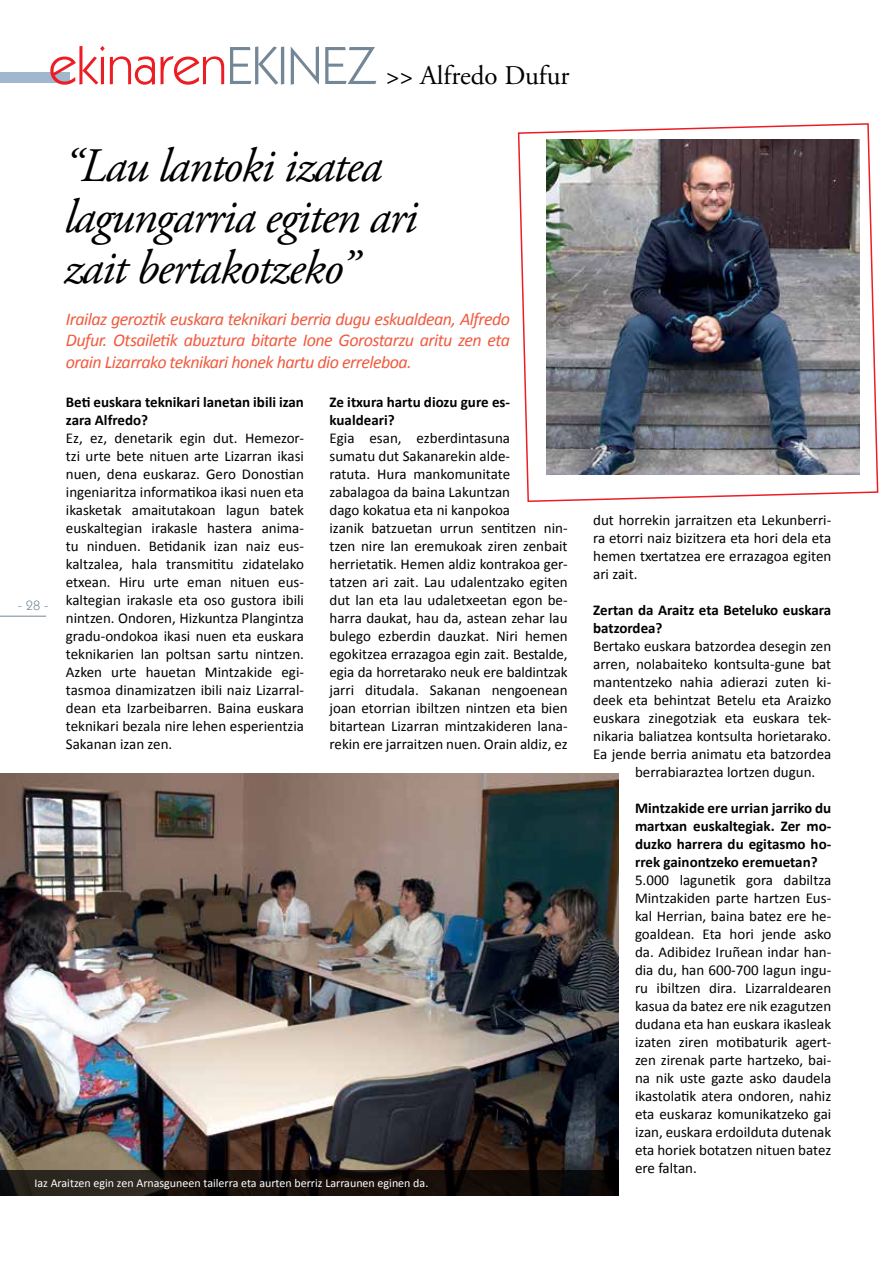
<style>
.page{position:relative;width:893px;height:1263px;background:#fff}
.page>*{position:absolute;margin:0;border:0;box-sizing:border-box;transform-origin:0 0}
.t1{font:italic 48px/51px "Adobe Garamond Pro";letter-spacing:-.03em;color:#000}
.t2{font:27px "Adobe Garamond Pro";color:#000}
.t3{font:italic 18px/21.6px "Calibri";letter-spacing:-.03em;color:#f15b40;text-align:justify}
.t4{font:15px/18px "Calibri";color:#000;text-align:justify}
.t5{font:700 15px/18px "Calibri";color:#000}
.t6{font:13.5px "Kabel IT Cby BT";color:#748797}
.t7{font:12px "Calibri";color:#fff}
.s1{font-family:"Kabel IT Cby BT";font-size:54px;color:#ed1d24}
.s2{font-family:"Kabel IT Cby BT";font-size:54px;color:#748797}
</style>
<div class="page">
<hr style="left:0;top:616px;width:46px;height:1px;background:#748797">
<div style="left:0;top:72px;width:69px;height:11px;background:#9fb8cd"></div>
<svg style="left:517px;top:123px;width:362px;height:379px"></svg>
<img style="left:546px;top:139px;width:314px;height:335px">
<img style="left:0;top:774px;width:618px;height:396px">
<svg style="left:0;top:1170px;width:618px;height:26px;background:#17110d"></svg>
<h2 class="t2" style="left:49px;top:59px;width:522px"><span class="s1">ekinaren</span><span class="s2">EKINEZ</span> &gt;&gt; Alfredo Dufur</h2>
<p class="t6" style="left:18px;top:597px;width:32px">- 28 -</p>
<h1 class="t1" style="left:64px;top:142px;width:355px">“Lau lantoki izatea lagungarria egiten ari zait bertakotzeko”</h1>
<p class="t3" style="left:66px;top:307px;width:446px">Irailaz geroztik euskara teknikari berria dugu eskualdean, Alfredo Dufur. Otsailetik abuztura bitarte Ione Gorostarzu aritu zen eta orain Lizarrako teknikari honek hartu dio erreleboa.</p>
<p class="t5" style="left:66px;top:393px;width:240px">Beti euskara teknikari lanetan ibili izan zara Alfredo?</p>
<p class="t4" style="left:66px;top:429px;width:240px">Ez, ez, denetarik egin dut. Hemezor&shy;tzi urte bete nituen arte Lizarran ikasi nuen, dena euskaraz. Gero Donostian ingeniaritza informatikoa ikasi nuen eta ikasketak amaitutakoan lagun batek euskaltegian irakasle hastera anima&shy;tu ninduen. Betidanik izan naiz eus&shy;kaltzalea, hala transmititu zidatelako etxean. Hiru urte eman nituen eus&shy;kaltegian irakasle eta oso gustora ibili nintzen. Ondoren, Hizkuntza Plangintza gradu-ondokoa ikasi nuen eta euskara teknikarien lan poltsan sartu nintzen.<br>Azken urte hauetan Mintzakide egi&shy;tasmoa dinamizatzen ibili naiz Lizarral&shy;dean eta Izarbeibarren. Baina euskara teknikari bezala nire lehen esperientzia Sakanan izan zen.</p>
<p class="t5" style="left:330px;top:393px;width:182px">Ze itxura hartu diozu gure es&shy;kualdeari?</p>
<p class="t4" style="left:330px;top:429px;width:240px;text-align:left">Egia esan, ezberdintasuna<br>sumatu dut Sakanarekin alde-<br>ratuta. Hura mankomunitate zabalagoa da baina Lakuntzan<br>dago kokatua eta ni kanpokoa<br>izanik batzuetan urrun sentitzen nin&shy;tzen nire lan eremukoak ziren zenbait herrietatik. Hemen aldiz kontrakoa ger&shy;tatzen ari zait. Lau udalentzako egiten dut lan eta lau udaletxeetan egon be&shy;harra daukat, hau da, astean zehar lau bulego ezberdin dauzkat. Niri hemen egokitzea errazagoa egin zait. Bestalde, egia da horretarako neuk ere baldintzak jarri ditudala. Sakanan nengoenean joan etorrian ibiltzen nintzen eta bien bitartean Lizarran mintzakideren lana&shy;rekin ere jarraitzen nuen. Orain aldiz, ez</p>
<p class="t7" style="left:34px;top:1175px;width:395px">Iaz Araitzen egin zen Arnasguneen tailerra eta aurten berriz Larraunen eginen da.</p>
<p class="t4" style="left:593px;top:511px;width:240px">dut horrekin jarraitzen eta Lekunberri&shy;ra etorri naiz bizitzera eta hori dela eta hemen txertatzea ere errazagoa egiten ari zait.</p>
<p class="t5" style="left:593px;top:601px;width:240px">Zertan da Araitz eta Beteluko euskara batzordea?</p>
<p class="t4" style="left:593px;top:637px;width:240px">Bertako euskara batzordea desegin zen</p>
<p class="t4" style="left:593px;top:655px;width:240px">arren, nolabaiteko kontsulta-gune bat</p>
<p class="t4" style="left:593px;top:673px;width:240px">mantentzeko nahia adierazi zuten ki-</p>
<p class="t4" style="left:593px;top:691px;width:240px">deek eta behintzat Betelu eta Araizko</p>
<p class="t4" style="left:593px;top:709px;width:240px">euskara zinegotziak eta euskara tek-</p>
<p class="t4" style="left:593px;top:727px;width:240px">nikaria baliatzea kontsulta horietarako.</p>
<p class="t4" style="left:593px;top:745px;width:240px">Ea jende berria animatu eta batzordea</p>
<p class="t4" style="left:635px;top:763px;width:182px">berrabiaraztea lortzen dugun.</p>
<p class="t5" style="left:635px;top:799px;width:198px;text-align:justify">Mintzakide ere urrian jarriko du martxan euskaltegiak. Zer mo&shy;duzko harrera du egitasmo ho&shy;rrek gainontzeko eremuetan?</p>
<p class="t4" style="left:635px;top:871px;width:198px">5.000 lagunetik gora dabiltza Mintzakiden parte hartzen Eus&shy;kal Herrian, baina batez ere he&shy;goaldean. Eta hori jende asko da. Adibidez Iruñean indar han&shy;dia du, han 600-700 lagun ingu&shy;ru ibiltzen dira. Lizarraldearen kasua da batez ere nik ezagutzen dudana eta han euskara ikasleak izaten ziren motibaturik agert&shy;zen zirenak parte hartzeko, bai&shy;na nik uste gazte asko daudela ikastolatik atera ondoren, nahiz eta euskaraz komunikatzeko gai izan, euskara erdoilduta dutenak eta horiek botatzen nituen batez ere faltan.</p>
</div>
